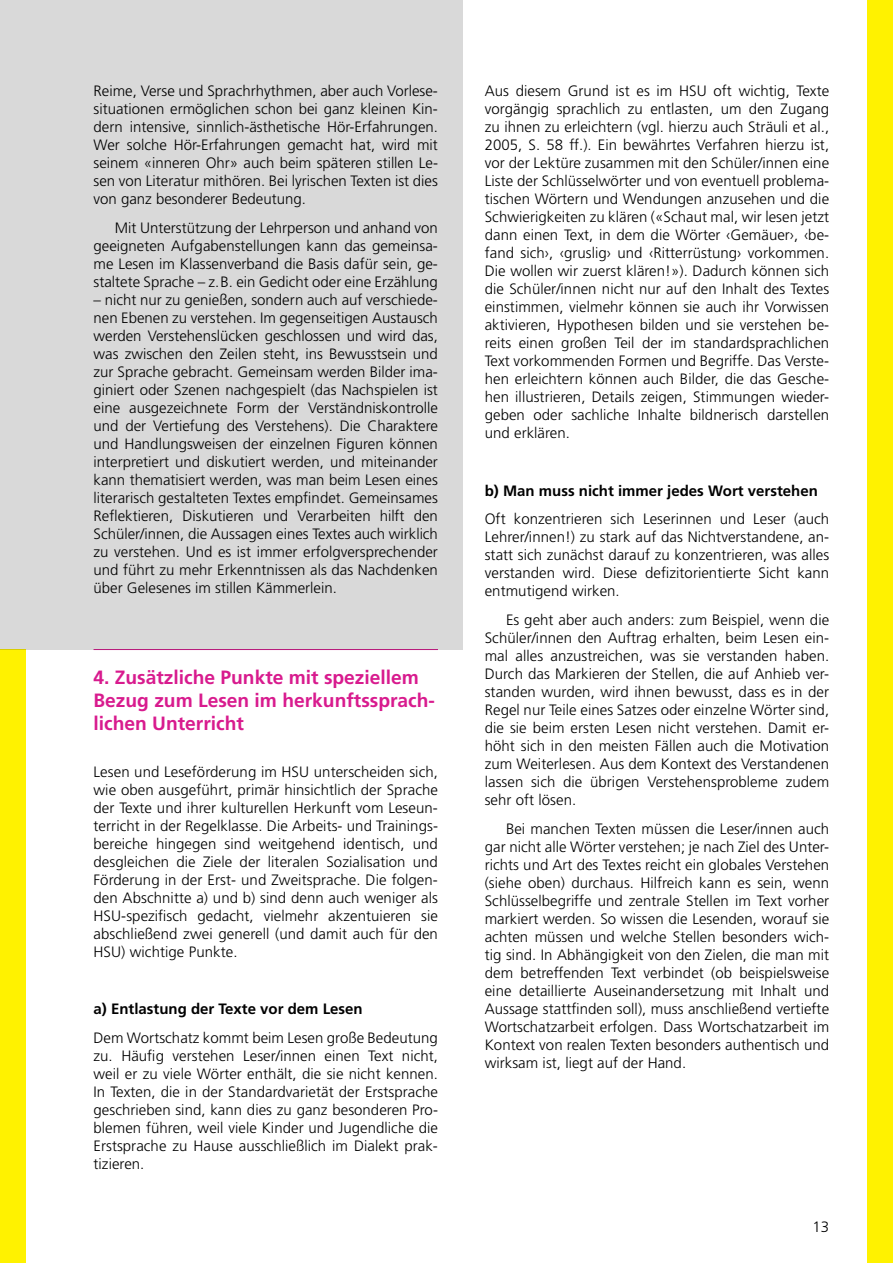
<style>
.page{position:relative;width:893px;height:1263px;background:#fff}
.page>*{position:absolute;margin:0;border:0;box-sizing:border-box;transform-origin:0 0}
.t1{font:700 19.2px/23.1px "Frutiger LT Pro";color:#d81b8e}
.t2{font:300 15px/18px "Frutiger LT Pro";letter-spacing:.005em;color:#000;text-align:justify}
.t3{font:700 15px "Frutiger";color:#000}
.t4{font:700 15px "Frutiger LT Pro";color:#000}
.t5{font:300 15px "Frutiger";color:#000}
</style>
<div class="page">
<hr style="left:94px;top:649px;width:344px;height:1px;background:#d81b8e">
<div style="left:0;top:649px;width:26px;height:614px;background:#fff200"></div>
<div style="left:0;top:0;width:462px;height:649px;background:#d9d9d9"></div>
<div style="left:867px;top:0;width:26px;height:1263px;background:#fff200"></div>
<p class="t2" style="left:94px;top:82px;width:346px">Reime, Verse und Sprachrhythmen, aber auch Vorlese&shy;situationen ermöglichen schon bei ganz kleinen Kin&shy;dern intensive, sinnlich-ästhetische Hör-Erfahrungen.<br>Wer solche Hör-Erfahrungen gemacht hat, wird mit seinem «inneren Ohr» auch beim späteren stillen Le&shy;sen von Literatur mithören. Bei lyrischen Texten ist dies von ganz besonderer Bedeutung.</p>
<p class="t2" style="left:94px;top:219px;width:346px;text-indent:21px">Mit Unterstützung der Lehrperson und anhand von geeigneten Aufgabenstellungen kann das gemeinsa&shy;me Lesen im Klassenverband die Basis dafür sein, ge&shy;staltete Sprache – z. B. ein Gedicht oder eine Erzählung</p>
<p class="t2" style="left:94px;top:291px;width:346px">– nicht nur zu genießen, sondern auch auf verschiede&shy;nen Ebenen zu verstehen. Im gegenseitigen Austausch werden Verstehenslücken geschlossen und wird das, was zwischen den Zeilen steht, ins Bewusstsein und zur Sprache gebracht. Gemeinsam werden Bilder ima&shy;giniert oder Szenen nachgespielt (das Nachspielen ist eine ausgezeichnete Form der Verständniskontrolle und der Vertiefung des Verstehens). Die Charaktere und Handlungsweisen der einzelnen Figuren können interpretiert und diskutiert werden, und miteinander kann thematisiert werden, was man beim Lesen eines literarisch gestalteten Textes empfindet. Gemeinsames Reflektieren, Diskutieren und Verarbeiten hilft den Schüler/innen, die Aussagen eines Textes auch wirklich zu verstehen. Und es ist immer erfolgversprechender und führt zu mehr Erkenntnissen als das Nachdenken über Gelesenes im stillen Kämmerlein.</p>
<p class="t1" style="left:94px;top:666px;width:343px">4. Zusätzliche Punkte mit speziellem<br>Bezug zum Lesen im herkunftssprach&shy;lichen Unterricht</p>
<p class="t2" style="left:94px;top:762px;width:346px">Lesen und Leseförderung im HSU unterscheiden sich, wie oben ausgeführt, primär hinsichtlich der Sprache der Texte und ihrer kulturellen Herkunft vom Leseun&shy;terricht in der Regelklasse. Die Arbeits- und Trainings&shy;bereiche hingegen sind weitgehend identisch, und desgleichen die Ziele der literalen Sozialisation und Förderung in der Erst- und Zweitsprache. Die folgen&shy;den Abschnitte a) und b) sind denn auch weniger als HSU-spezifisch gedacht, vielmehr akzentuieren sie abschließend zwei generell (und damit auch für den HSU) wichtige Punkte.</p>
<p class="t4" style="left:94px;top:1000px;width:271px">a) Entlastung der Texte vor dem Lesen</p>
<p class="t2" style="left:94px;top:1028px;width:346px">Dem Wortschatz kommt beim Lesen große Bedeutung zu. Häufig verstehen Leser/innen einen Text nicht, weil er zu viele Wörter enthält, die sie nicht kennen.<br>In Texten, die in der Standardvarietät der Erstsprache geschrieben sind, kann dies zu ganz besonderen Pro&shy;blemen führen, weil viele Kinder und Jugendliche die Erstsprache zu Hause ausschließlich im Dialekt prak&shy;tizieren.</p>
<p class="t2" style="left:485px;top:82px;width:346px">Aus diesem Grund ist es im HSU oft wichtig, Texte vorgängig sprachlich zu entlasten, um den Zugang zu ihnen zu erleichtern (vgl. hierzu auch Sträuli et al., 2005, S. 58 ff.). Ein bewährtes Verfahren hierzu ist, vor der Lektüre zusammen mit den Schüler/innen eine Liste der Schlüsselwörter und von eventuell problema&shy;tischen Wörtern und Wendungen anzusehen und die Schwierigkeiten zu klären («Schaut mal, wir lesen jetzt dann einen Text, in dem die Wörter ‹Gemäuer›, ‹be&shy;fand sich›, ‹gruslig› und ‹Ritterrüstung› vorkommen.<br>Die wollen wir zuerst klären!»). Dadurch können sich die Schüler/innen nicht nur auf den Inhalt des Textes einstimmen, vielmehr können sie auch ihr Vorwissen aktivieren, Hypothesen bilden und sie verstehen be&shy;reits einen großen Teil der im standardsprachlichen Text vorkommenden Formen und Begriffe. Das Verste&shy;hen erleichtern können auch Bilder, die das Gesche&shy;hen illustrieren, Details zeigen, Stimmungen wieder&shy;geben oder sachliche Inhalte bildnerisch darstellen und erklären.</p>
<p class="t3" style="left:485px;top:482px;width:335px">b) Man muss nicht immer jedes Wort verstehen</p>
<p class="t2" style="left:485px;top:510px;width:346px">Oft konzentrieren sich Leserinnen und Leser (auch Lehrer/innen!) zu stark auf das Nichtverstandene, an&shy;statt sich zunächst darauf zu konzentrieren, was alles verstanden wird. Diese defizitorientierte Sicht kann entmutigend wirken.</p>
<p class="t2" style="left:485px;top:611px;width:346px;text-indent:21px">Es geht aber auch anders: zum Beispiel, wenn die Schüler/innen den Auftrag erhalten, beim Lesen ein&shy;mal alles anzustreichen, was sie verstanden haben.<br>Durch das Markieren der Stellen, die auf Anhieb ver&shy;standen wurden, wird ihnen bewusst, dass es in der Regel nur Teile eines Satzes oder einzelne Wörter sind, die sie beim ersten Lesen nicht verstehen. Damit er&shy;höht sich in den meisten Fällen auch die Motivation zum Weiterlesen. Aus dem Kontext des Verstandenen lassen sich die übrigen Verstehensprobleme zudem sehr oft lösen.</p>
<p class="t2" style="left:485px;top:819px;width:346px;text-indent:21px">Bei manchen Texten müssen die Leser/innen auch gar nicht alle Wörter verstehen; je nach Ziel des Unter&shy;richts und Art des Textes reicht ein globales Verstehen (siehe oben) durchaus. Hilfreich kann es sein, wenn Schlüsselbegriffe und zentrale Stellen im Text vorher markiert werden. So wissen die Lesenden, worauf sie achten müssen und welche Stellen besonders wich&shy;tig sind. In Abhängigkeit von den Zielen, die man mit dem betreffenden Text verbindet (ob beispielsweise eine detaillierte Auseinandersetzung mit Inhalt und Aussage stattfinden soll), muss anschließend vertiefte Wortschatzarbeit erfolgen. Dass Wortschatzarbeit im Kontext von realen Texten besonders authentisch und wirksam ist, liegt auf der Hand.</p>
<p class="t5" style="left:812px;top:1218px;width:18px">13</p>
</div>
